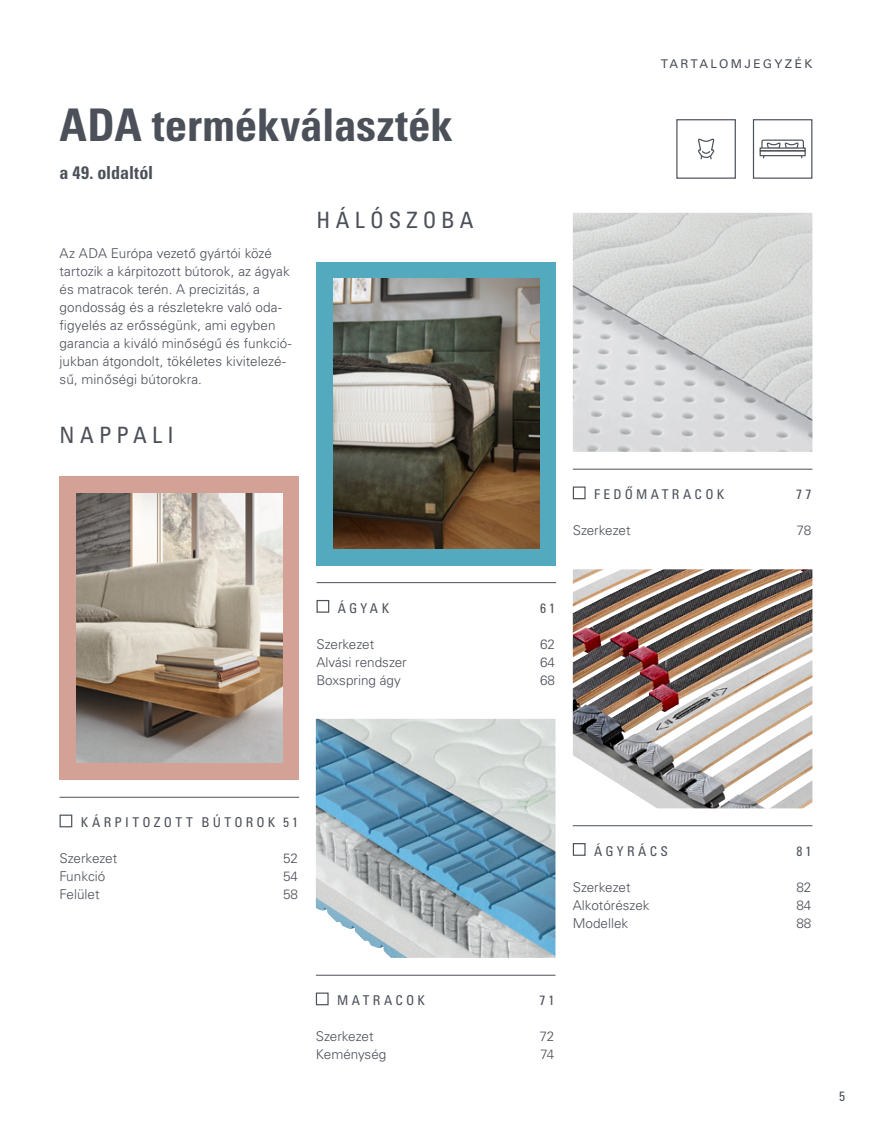
<style>
.page{position:relative;width:872px;height:1132px;background:#fff}
.page>*{position:absolute;margin:0;border:0;box-sizing:border-box;transform-origin:0 0}
.t1{font:45px "Univers LTCYR 67 Bold Cond";letter-spacing:-.005em;color:#4b5059}
.t2{font:condensed 22.5px "Univers LTCYR 57";letter-spacing:.235em;color:#4b5059}
.t3{font:18px "Univers LTCYR 67 Bold Cond";letter-spacing:-.005em;color:#4b5059}
.t4{font:300 13.5px/18px "Univers LTCYR 45";color:#4b5059}
.t5{font:condensed 13.5px "Univers LTCYR 57";letter-spacing:.24em;color:#4b5059}
.t6{font:12px "Univers LTCYR 55 Roman";letter-spacing:.2em;color:#4b5059}
</style>
<div class="page">
<div style="left:573px;top:486px;width:12px;height:13px;border:1px solid #4b5059"></div>
<img style="left:573px;top:213px;width:239px;height:238px">
<hr style="left:573px;top:468px;width:239px;height:1px;background:#4b5059">
<div style="left:573px;top:842px;width:12px;height:13px;border:1px solid #4b5059"></div>
<img style="left:573px;top:569px;width:239px;height:239px">
<hr style="left:573px;top:825px;width:239px;height:1px;background:#4b5059">
<div style="left:60px;top:814px;width:12px;height:13px;border:1px solid #4b5059"></div>
<div style="left:60px;top:476px;width:239px;height:303px;background:#d4a197"></div>
<hr style="left:60px;top:796px;width:239px;height:1px;background:#4b5059">
<img style="left:77px;top:493px;width:205px;height:269px">
<div style="left:316px;top:992px;width:12px;height:12px;border:1px solid #4b5059"></div>
<hr style="left:316px;top:974px;width:239px;height:1px;background:#4b5059">
<div style="left:316px;top:599px;width:13px;height:13px;border:1px solid #4b5059"></div>
<div style="left:316px;top:262px;width:240px;height:303px;background:#53aabf"></div>
<hr style="left:316px;top:582px;width:240px;height:1px;background:#4b5059">
<img style="left:333px;top:279px;width:206px;height:269px">
<div style="left:753px;top:119px;width:59px;height:60px;border:1px solid #4b5059"></div>
<div style="left:761px;top:139px;width:43px;height:14px;border:1px solid #4b5059;border-radius:2px"></div>
<svg style="left:759px;top:151px;width:46px;height:5px"></svg>
<svg style="left:762px;top:143px;width:41px;height:16px"></svg>
<svg style="left:759px;top:147px;width:46px;height:4px"></svg>
<div style="left:676px;top:119px;width:60px;height:60px;border:1px solid #4b5059"></div>
<svg style="left:698px;top:139px;width:17px;height:21px"></svg>
<img style="left:316px;top:718px;width:239px;height:239px">
<h1 class="t1" style="left:60px;top:97px;width:395px">ADA termékválaszték</h1>
<h3 class="t3" style="left:60px;top:161px;width:95px">a 49. oldaltól</h3>
<p class="t4" style="left:60px;top:243px;width:234px">Az ADA Európa vezető gyártói közé tartozik a kárpitozott bútorok, az ágyak és matracok terén. A precizitás, a gondosság és a részletekre való oda&shy;figyelés az erősségünk, ami egyben garancia a kiváló minőségű és funkció&shy;jukban átgondolt, tökéletes kivitelezé&shy;sű, minőségi bútorokra.</p>
<h2 class="t2" style="left:60px;top:420px;width:116px">NAPPALI</h2>
<h2 class="t2" style="left:317px;top:205px;width:159px">HÁLÓSZOBA</h2>
<p class="t6" style="left:660px;top:56px;width:153px">TARTALOMJEGYZÉK</p>
<p class="t5" style="left:594px;top:485px;width:132px">FEDŐMATRACOK</p>
<p class="t5" style="left:796px;top:485px;width:17px">7 7</p>
<p class="t4" style="left:573px;top:521px;width:59px">Szerkezet</p>
<p class="t4" style="left:796px;top:521px;width:17px">78</p>
<p class="t5" style="left:338px;top:599px;width:53px">ÁGYAK</p>
<p class="t5" style="left:540px;top:599px;width:17px">61</p>
<p class="t4" style="left:316px;top:634px;width:59px">Szerkezet</p>
<p class="t4" style="left:540px;top:634px;width:17px">62</p>
<p class="t4" style="left:316px;top:652px;width:92px">Alvási rendszer</p>
<p class="t4" style="left:540px;top:652px;width:17px">64</p>
<p class="t4" style="left:316px;top:670px;width:86px">Boxspring ágy</p>
<p class="t4" style="left:540px;top:670px;width:17px">68</p>
<p class="t5" style="left:81px;top:813px;width:219px">KÁRPITOZOTT BÚTOROK 51</p>
<p class="t4" style="left:60px;top:849px;width:59px">Szerkezet</p>
<p class="t4" style="left:283px;top:849px;width:17px">52</p>
<p class="t4" style="left:60px;top:866px;width:47px">Funkció</p>
<p class="t4" style="left:283px;top:866px;width:17px">54</p>
<p class="t4" style="left:60px;top:884px;width:41px">Felület</p>
<p class="t4" style="left:283px;top:884px;width:17px">58</p>
<p class="t5" style="left:594px;top:842px;width:76px">ÁGYRÁCS</p>
<p class="t5" style="left:796px;top:842px;width:17px">81</p>
<p class="t4" style="left:573px;top:877px;width:59px">Szerkezet</p>
<p class="t4" style="left:796px;top:877px;width:17px">82</p>
<p class="t4" style="left:573px;top:895px;width:78px">Alkotórészek</p>
<p class="t4" style="left:796px;top:895px;width:17px">84</p>
<p class="t4" style="left:573px;top:913px;width:57px">Modellek</p>
<p class="t4" style="left:796px;top:913px;width:17px">88</p>
<p class="t5" style="left:337px;top:991px;width:89px">MATRACOK</p>
<p class="t5" style="left:539px;top:991px;width:16px">71</p>
<p class="t4" style="left:316px;top:1026px;width:59px">Szerkezet</p>
<p class="t4" style="left:539px;top:1026px;width:17px">72</p>
<p class="t4" style="left:316px;top:1044px;width:72px">Keménység</p>
<p class="t4" style="left:540px;top:1044px;width:16px">74</p>
<p class="t5" style="left:839px;top:1087px;width:7px">5</p>
</div>
